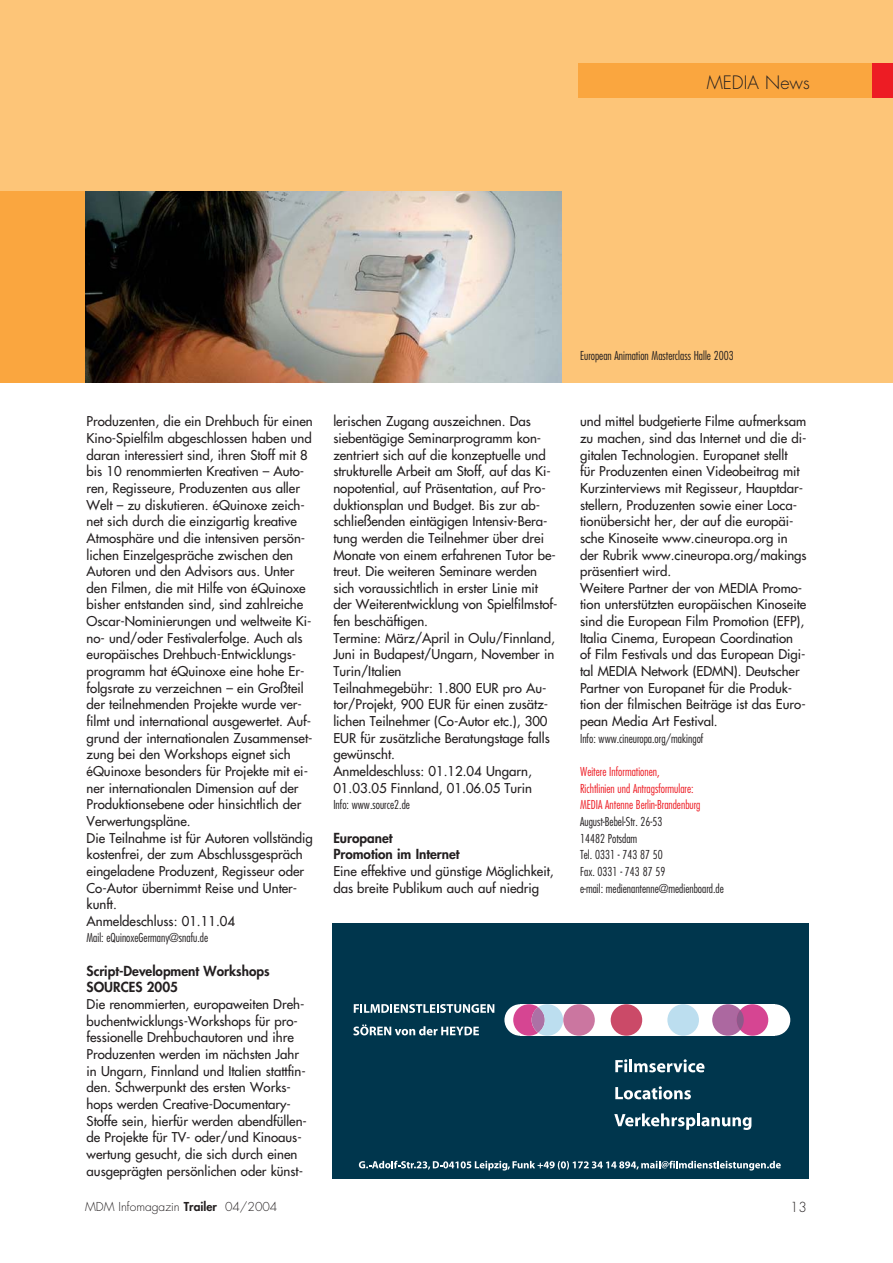
<style>
.page{position:relative;width:893px;height:1263px;background:#fff}
.page>*{position:absolute;margin:0;border:0;box-sizing:border-box;transform-origin:0 0}
.t1{font:300 18px "Futura";color:#231f20}
.t2{font:800 13.5px/16.6px "Futura";color:#231f20}
.t3{font:300 13.5px "Futura";color:#231f20}
.t4{font:13.2px/16.6px "Futura";color:#231f20}
.t5{font:300 condensed 12px/16.6px "Futura";color:#231f20}
.t6{font:300 condensed 12px/16.6px "Futura";color:#ed1c24}
.t7{font:300 12px "Futura";color:#231f20}
.s1{font-weight:800}
</style>
<div class="page">
<div style="left:0;top:0;width:892px;height:383px;background:#fdc578"></div>
<div style="left:0;top:191px;width:312px;height:192px;background:#faa63f"></div>
<img style="left:85px;top:191px;width:476px;height:192px">
<div style="left:578px;top:64px;width:314px;height:34px;background:#faa63f"></div>
<div style="left:872px;top:64px;width:20px;height:34px;background:#ed1c24"></div>
<div style="left:332px;top:924px;width:476px;height:255px;background:#00364d"></div>
<div style="left:520px;top:1004px;width:254px;height:32px;background:#fff"></div>
<div style="left:758px;top:1004px;width:32px;height:32px;background:#fff;border-radius:50%"></div>
<div style="left:504px;top:1004px;width:32px;height:32px;background:#fff;border-radius:50%"></div>
<svg style="left:513px;top:1004px;width:50px;height:32px;background:#cc9fc6"></svg>
<div style="left:563px;top:1004px;width:31px;height:32px;background:#cb76a0;border-radius:50%"></div>
<div style="left:712px;top:1004px;width:31px;height:32px;background:#ac68a0;border-radius:50%"></div>
<div style="left:667px;top:1004px;width:32px;height:32px;background:#bcdeef;border-radius:50%"></div>
<div style="left:610px;top:1004px;width:32px;height:32px;background:#cb4a68;border-radius:50%"></div>
<div style="left:736px;top:1004px;width:32px;height:32px;background:#d64592;border-radius:50%"></div>
<svg style="left:736px;top:1010px;width:7px;height:20px"></svg>
<svg style="left:354px;top:1004px;width:140px;height:9px"></svg>
<svg style="left:353px;top:1024px;width:126px;height:11px"></svg>
<svg style="left:615px;top:1059px;width:89px;height:13px"></svg>
<svg style="left:615px;top:1086px;width:76px;height:13px"></svg>
<svg style="left:614px;top:1113px;width:137px;height:17px"></svg>
<svg style="left:359px;top:1161px;width:421px;height:10px"></svg>
<h1 class="t1" style="left:706px;top:74px;width:105px">MEDIA News</h1>
<p class="t4" style="left:87px;top:414px;width:228px">Produzenten, die ein Drehbuch für einen Kino-Spielfilm abgeschlossen haben und daran interessiert sind, ihren Stoff mit 8 bis 10 renommierten Kreativen – Auto&shy;ren, Regisseure, Produzenten aus aller Welt – zu diskutieren. éQuinoxe zeich&shy;net sich durch die einzigartig kreative Atmosphäre und die intensiven persön&shy;lichen Einzelgespräche zwischen den Autoren und den Advisors aus. Unter den Filmen, die mit Hilfe von éQuinoxe bisher entstanden sind, sind zahlreiche Oscar-Nominierungen und weltweite Ki&shy;no- und/oder Festivalerfolge. Auch als europäisches Drehbuch-Entwicklungs&shy;programm hat éQuinoxe eine hohe Er&shy;folgsrate zu verzeichnen – ein Großteil der teilnehmenden Projekte wurde ver&shy;filmt und international ausgewertet. Auf&shy;grund der internationalen Zusammenset&shy;zung bei den Workshops eignet sich éQuinoxe besonders für Projekte mit ei&shy;ner internationalen Dimension auf der Produktionsebene oder hinsichtlich der Verwertungspläne.<br>Die Teilnahme ist für Autoren vollständig kostenfrei, der zum Abschlussgespräch eingeladene Produzent, Regisseur oder Co-Autor übernimmt Reise und Unter&shy;kunft.<br>Anmeldeschluss: 01.11.04</p>
<p class="t5" style="left:87px;top:931px;width:123px">Mail: eQuinoxeGermany@snafu.de</p>
<p class="t2" style="left:87px;top:963px;width:184px">Script-Development Workshops<br>SOURCES 2005</p>
<p class="t4" style="left:87px;top:997px;width:222px">Die renommierten, europaweiten Dreh&shy;buchentwicklungs-Workshops für pro&shy;fessionelle Drehbuchautoren und ihre Produzenten werden im nächsten Jahr in Ungarn, Finnland und Italien stattfin&shy;den. Schwerpunkt des ersten Works&shy;hops werden Creative-Documentary-Stoffe sein, hierfür werden abendfüllen&shy;de Projekte für TV- oder/und Kinoaus&shy;wertung gesucht, die sich durch einen ausgeprägten persönlichen oder künst-</p>
<p class="t4" style="left:333px;top:414px;width:226px">lerischen Zugang auszeichnen. Das siebentägige Seminarprogramm kon&shy;zentriert sich auf die konzeptuelle und strukturelle Arbeit am Stoff, auf das Ki&shy;nopotential, auf Präsentation, auf Pro&shy;duktionsplan und Budget. Bis zur ab&shy;schließenden eintägigen Intensiv-Bera&shy;tung werden die Teilnehmer über drei Monate von einem erfahrenen Tutor be&shy;treut. Die weiteren Seminare werden sich voraussichtlich in erster Linie mit der Weiterentwicklung von Spielfilmstof&shy;fen beschäftigen.<br>Termine: März/April in Oulu/Finnland, Juni in Budapest/Ungarn, November in Turin/Italien<br>Teilnahmegebühr: 1.800 EUR pro Au&shy;tor/Projekt, 900 EUR für einen zusätz&shy;lichen Teilnehmer (Co-Autor etc.), 300<br>EUR für zusätzliche Beratungstage falls gewünscht.<br>Anmeldeschluss: 01.12.04 Ungarn, 01.03.05 Finnland, 01.06.05 Turin</p>
<p class="t5" style="left:333px;top:797px;width:78px">Info: www.source2.de</p>
<p class="t2" style="left:333px;top:830px;width:128px">Europanet<br>Promotion im Internet</p>
<p class="t4" style="left:333px;top:864px;width:222px">Eine effektive und günstige Möglichkeit, das breite Publikum auch auf niedrig</p>
<p class="t5" style="left:580px;top:348px;width:155px">European Animation Masterclass Halle 2003</p>
<p class="t4" style="left:580px;top:414px;width:228px">und mittel budgetierte Filme aufmerksam zu machen, sind das Internet und die di&shy;gitalen Technologien. Europanet stellt<br>für Produzenten einen Videobeitrag mit Kurzinterviews mit Regisseur, Hauptdar&shy;stellern, Produzenten sowie einer Loca&shy;tionübersicht her, der auf die europäi&shy;sche Kinoseite www.cineuropa.org in der Rubrik www.cineuropa.org/makings präsentiert wird.<br>Weitere Partner der von MEDIA Promo&shy;tion unterstützten europäischen Kinoseite sind die European Film Promotion (EFP), Italia Cinema, European Coordination of Film Festivals und das European Digi&shy;tal MEDIA Network (EDMN). Deutscher Partner von Europanet für die Produk&shy;tion der filmischen Beiträge ist das Euro&shy;pean Media Art Festival.</p>
<p class="t5" style="left:580px;top:731px;width:125px">Info: www.cineuropa.org/makingof</p>
<p class="t6" style="left:580px;top:764px;width:122px">Weitere Informationen,<br>Richtlinien und Antragsformulare:<br>MEDIA Antenne Berlin-Brandenburg</p>
<p class="t5" style="left:580px;top:814px;width:145px">August-Bebel-Str. 26-53<br>14482 Potsdam<br>Tel. 0331 - 743 87 50<br>Fax. 0331 - 743 87 59<br>e-mail: medienantenne@medienboard.de</p>
<p class="t7" style="left:85px;top:1201px;width:194px">MDM Infomagazin <span class="s1">Trailer</span> 04/2004</p>
<p class="t3" style="left:790px;top:1201px;width:18px">13</p>
</div>
